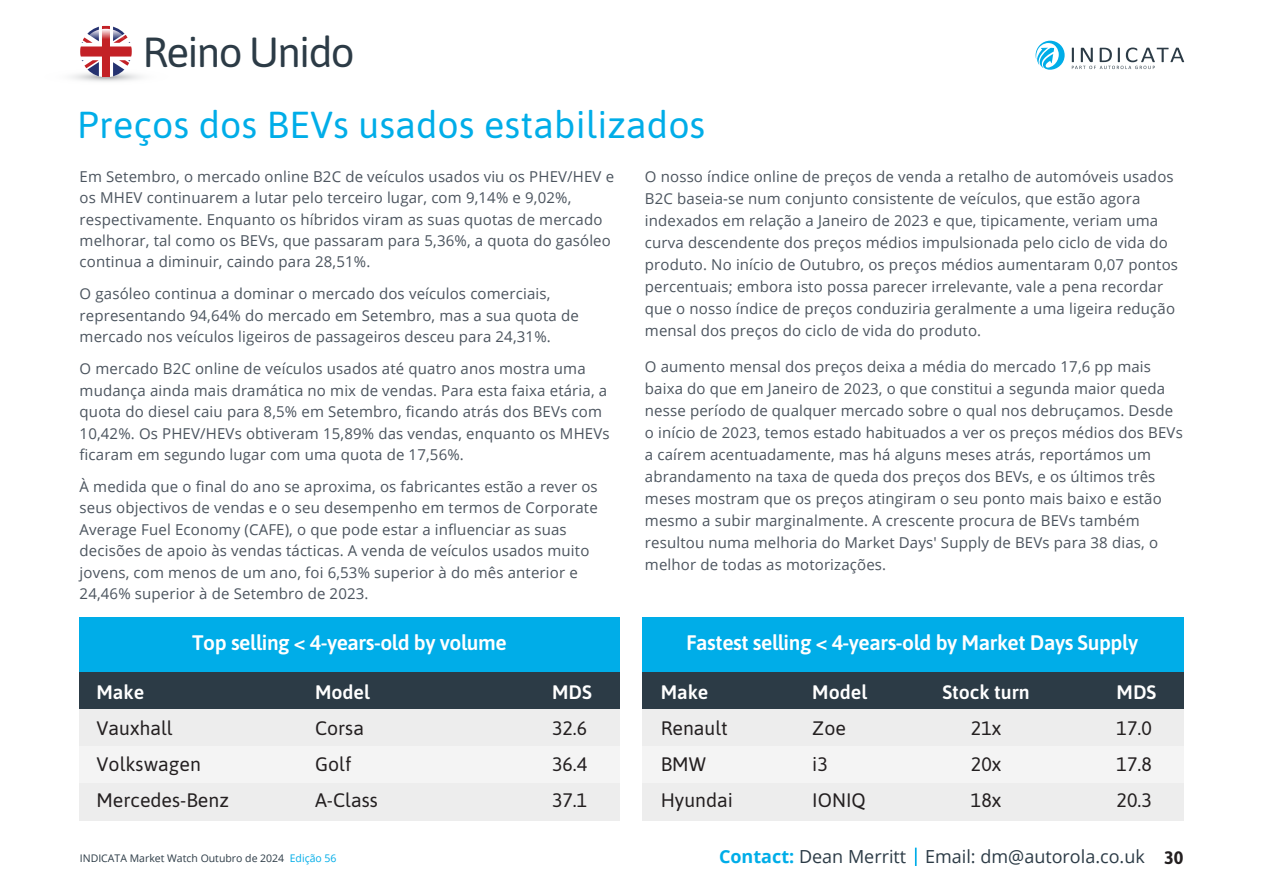
<style>
.page{position:relative;width:1263px;height:893px;background:#fff}
.page>*{position:absolute;margin:0;border:0;box-sizing:border-box;transform-origin:0 0}
.t1{font:42px "Asap";letter-spacing:-.04em;color:#2c3b46}
.t2{font:37.5px "Asap";letter-spacing:.005em;color:#00ade8}
.t3{font:600 21px "Asap";letter-spacing:-.02em;color:#fff}
.t4{font:19.5px/36px "Asap";color:#231f20}
.t5{font:600 19.5px "Asap";color:#fff}
.t6{font:18px "Open Sans";color:#2c3b46}
.t7{font:700 18px "Asap";color:#231f20}
.t8{font:15px/22px "Open Sans";letter-spacing:.01em;color:#4b545e}
.t9{font:10.5px "Open Sans";color:#2c3b46}
.s1{color:#00ade8}
.s2{font-weight:700;color:#00ade8}
</style>
<div class="page">
<svg style="left:42px;top:68px;width:128px;height:17px"></svg>
<svg style="left:80px;top:26px;width:52px;height:51px"></svg>
<svg style="left:1035px;top:41px;width:30px;height:29px"></svg>
<svg style="left:1072px;top:48px;width:112px;height:21px"></svg>
<div style="left:79px;top:617px;width:541px;height:55px;background:#00ade8"></div>
<div style="left:79px;top:672px;width:541px;height:37px;background:#2c3b46"></div>
<div style="left:79px;top:709px;width:541px;height:37px;background:#ededed"></div>
<div style="left:79px;top:746px;width:541px;height:37px;background:#f4f4f4"></div>
<div style="left:79px;top:783px;width:541px;height:37px;background:#ededed"></div>
<div style="left:643px;top:617px;width:541px;height:55px;background:#00ade8"></div>
<div style="left:643px;top:672px;width:541px;height:37px;background:#2c3b46"></div>
<div style="left:643px;top:709px;width:541px;height:37px;background:#ededed"></div>
<div style="left:643px;top:746px;width:541px;height:37px;background:#f4f4f4"></div>
<div style="left:643px;top:783px;width:541px;height:37px;background:#ededed"></div>
<svg style="left:915px;top:848px;width:2px;height:18px"></svg>
<h1 class="t1" style="left:143px;top:23px;width:214px">Reino Unido</h1>
<h2 class="t2" style="left:78px;top:99px;width:629px">Preços dos BEVs usados estabilizados</h2>
<p class="t8" style="left:80px;top:165px;width:536px;line-height:21.5px">Em Setembro, o mercado online B2C de veículos usados viu os PHEV/HEV e os MHEV continuarem a lutar pelo terceiro lugar, com 9,14% e 9,02%, respectivamente. Enquanto os híbridos viram as suas quotas de mercado melhorar, tal como os BEVs, que passaram para 5,36%, a quota do gasóleo continua a diminuir, caindo para 28,51%.</p>
<p class="t8" style="left:80px;top:283px;width:501px;line-height:21.5px">O gasóleo continua a dominar o mercado dos veículos comerciais, representando 94,64% do mercado em Setembro, mas a sua quota de mercado nos veículos ligeiros de passageiros desceu para 24,31%.</p>
<p class="t8" style="left:80px;top:358px;width:531px;line-height:21.5px">O mercado B2C online de veículos usados até quatro anos mostra uma mudança ainda mais dramática no mix de vendas. Para esta faixa etária, a quota do diesel caiu para 8,5% em Setembro, ficando atrás dos BEVs com 10,42%. Os PHEV/HEVs obtiveram 15,89% das vendas, enquanto os MHEVs ficaram em segundo lugar com uma quota de 17,56%.</p>
<p class="t8" style="left:80px;top:475px;width:520px;line-height:21.5px">À medida que o final do ano se aproxima, os fabricantes estão a rever os seus objectivos de vendas e o seu desempenho em termos de Corporate Average Fuel Economy (CAFE), o que pode estar a influenciar as suas decisões de apoio às vendas tácticas. A venda de veículos usados muito jovens, com menos de um ano, foi 6,53% superior à do mês anterior e 24,46% superior à de Setembro de 2023.</p>
<h3 class="t3" style="left:192px;top:628px;width:316px">Top selling &lt; 4-years-old by volume</h3>
<h3 class="t5" style="left:97px;top:678px;width:49px">Make</h3>
<h3 class="t4" style="left:97px;top:709px;width:134px">Vauxhall<br>Volkswagen<br>Mercedes-Benz</h3>
<h3 class="t5" style="left:315px;top:678px;width:56px">Model</h3>
<h3 class="t4" style="left:315px;top:709px;width:64px">Corsa<br>Golf<br>A-Class</h3>
<h3 class="t5" style="left:552px;top:678px;width:41px">MDS</h3>
<h3 class="t4" style="left:552px;top:709px;width:37px;text-align:justify">32.6<br>36.4<br>37.1</h3>
<p class="t8" style="left:645px;top:165px;width:535px">O nosso índice online de preços de venda a retalho de automóveis usados B2C baseia-se num conjunto consistente de veículos, que estão agora indexados em relação a Janeiro de 2023 e que, tipicamente, veriam uma curva descendente dos preços médios impulsionada pelo ciclo de vida do produto. No início de Outubro, os preços médios aumentaram 0,07 pontos percentuais; embora isto possa parecer irrelevante, vale a pena recordar que o nosso índice de preços conduziria geralmente a uma ligeira redução mensal dos preços do ciclo de vida do produto.</p>
<p class="t8" style="left:645px;top:355px;width:539px">O aumento mensal dos preços deixa a média do mercado 17,6 pp mais baixa do que em Janeiro de 2023, o que constitui a segunda maior queda nesse período de qualquer mercado sobre o qual nos debruçamos. Desde o início de 2023, temos estado habituados a ver os preços médios dos BEVs a caírem acentuadamente, mas há alguns meses atrás, reportámos um abrandamento na taxa de queda dos preços dos BEVs, e os últimos três meses mostram que os preços atingiram o seu ponto mais baixo e estão mesmo a subir marginalmente. A crescente procura de BEVs também resultou numa melhoria do Market Days' Supply de BEVs para 38 dias, o melhor de todas as motorizações.</p>
<h3 class="t3" style="left:686px;top:628px;width:453px">Fastest selling &lt; 4-years-old by Market Days Supply</h3>
<h3 class="t5" style="left:661px;top:678px;width:49px">Make</h3>
<h3 class="t4" style="left:661px;top:709px;width:74px">Renault<br>BMW<br>Hyundai</h3>
<h3 class="t5" style="left:812px;top:678px;width:56px">Model</h3>
<h3 class="t4" style="left:812px;top:709px;width:55px">Zoe i3<br>IONIQ</h3>
<h3 class="t5" style="left:942px;top:678px;width:89px">Stock turn</h3>
<h3 class="t4" style="left:971px;top:709px;width:32px;text-align:justify">21x 20x 18x</h3>
<h3 class="t5" style="left:1117px;top:678px;width:41px">MDS</h3>
<h3 class="t4" style="left:1117px;top:709px;width:37px;text-align:justify">17.0<br>17.8<br>20.3</h3>
<p class="t9" style="left:80px;top:851px;width:258px">INDICATA Market Watch Outubro de 2024 <span class="s1">Edição 56</span></p>
<p class="t6" style="left:719px;top:844px;width:427px"><span class="s2">Contact:</span> Dean Merritt Email: dm@autorola.co.uk</p>
<p class="t7" style="left:1164px;top:845px;width:21px">30</p>
</div>
